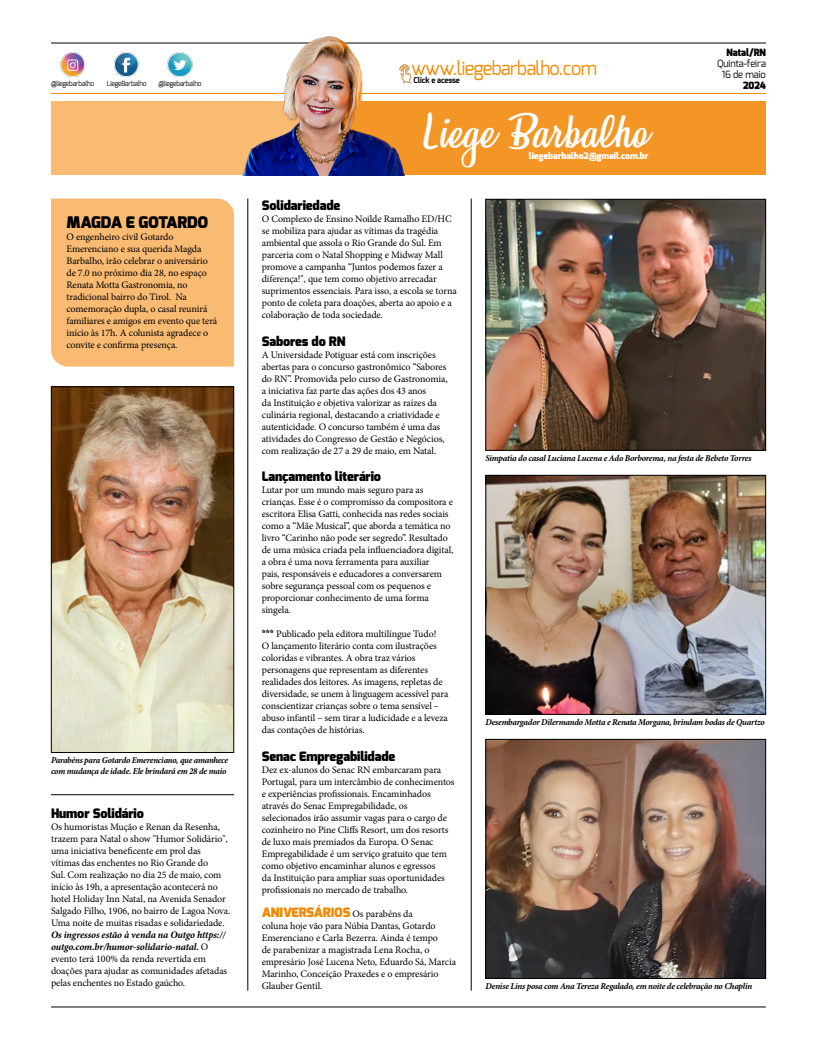
<style>
.page{position:relative;width:817px;height:1049px;background:#fff}
.page>*{position:absolute;margin:0;border:0;box-sizing:border-box;transform-origin:0 0}
.t1{font:41px "Honeymoon Personal Use";color:#fff}
.t2{font:19.1px "Exo";letter-spacing:-.03em;color:#f08a00;scale:.95 1}
.t3{font:900 16px "Exo";letter-spacing:-.015em;color:#000}
.t4{font:900 13px "Exo";letter-spacing:-.01em;color:#000}
.t5{font:900 13px "Exo";letter-spacing:-.01em;color:#f08a00}
.t6{font:10px/12px "Minion Pro";letter-spacing:-.01em;color:#000}
.t7{font:10px/11px "Exo";letter-spacing:-.01em;color:#000;text-align:center;scale:.95 1}
.t8{font:900 10px "Exo";letter-spacing:-.01em;color:#000;scale:.95 1}
.t9{font:italic 700 9px/10.8px "Minion Pro";letter-spacing:-.03em;color:#000}
.t10{font:900 9px "Exo";letter-spacing:-.01em;color:#fff}
.t11{font:700 8px "Exo";letter-spacing:-.01em;color:#000;scale:.95 1}
.t12{font:7px "Exo";letter-spacing:-.03em;color:#000;scale:.95 1}
.s1{font-weight:700;font-style:italic}
.s2{font-family:"Exo";font-weight:900}
.s3{font-family:"Minion Pro";font-weight:400;font-size:10px;color:#000}
</style>
<div class="page">
<hr style="left:51px;top:43px;width:714px;height:1px;background:#000">
<hr style="left:51px;top:93px;width:714px;height:1px;background:#f08a00">
<img style="left:60px;top:52px;width:25px;height:24px">
<img style="left:114px;top:52px;width:25px;height:24px">
<img style="left:168px;top:52px;width:24px;height:24px">
<div style="left:51px;top:101px;width:595px;height:74px;background:#f9ba72"></div>
<div style="left:329px;top:101px;width:436px;height:74px;background:#f39626"></div>
<img style="left:217px;top:36px;width:209px;height:139px">
<img style="left:394px;top:63px;width:21px;height:21px">
<div style="left:51px;top:199px;width:183px;height:168px;background:#f9ba72"></div>
<hr style="left:247px;top:199px;width:1px;height:792px;background:#000">
<hr style="left:471px;top:199px;width:1px;height:792px;background:#000">
<hr style="left:51px;top:794px;width:183px;height:1px;background:#000">
<img style="left:53px;top:388px;width:179px;height:363px">
<div style="left:51px;top:386px;width:183px;height:367px;border:1px solid #000"></div>
<hr style="left:51px;top:1006px;width:714px;height:1px;background:#000">
<img style="left:487px;top:201px;width:276px;height:248px">
<div style="left:485px;top:199px;width:280px;height:252px;border:1px solid #000"></div>
<img style="left:487px;top:477px;width:276px;height:236px">
<div style="left:485px;top:475px;width:280px;height:240px;border:1px solid #000"></div>
<img style="left:487px;top:741px;width:276px;height:236px">
<div style="left:485px;top:739px;width:280px;height:240px;border:1px solid #000"></div>
<p class="t12" style="left:51px;top:79px;width:47px">@liegebarbalho</p>
<p class="t12" style="left:107px;top:79px;width:43px">LiegeBarbalho</p>
<p class="t12" style="left:158px;top:79px;width:47px">@liegebarbalho</p>
<h3 class="t3" style="left:66px;top:212px;width:143px">MAGDA E GOTARDO</h3>
<p class="t6" style="left:66px;top:231px;width:152px">O engenheiro civil Gotardo Emerenciano e sua querida Magda Barbalho, irão celebrar o aniversário de 7.0 no próximo dia 28, no espaço Renata Motta Gastronomia, no tradicional bairro do Tirol. Na comemoração dupla, o casal reunirá familiares e amigos em evento que terá início às 17h. A colunista agradece o convite e confirma presença.</p>
<p class="t9" style="left:51px;top:754px;width:179px">Parabéns para Gotardo Emerenciano, que amanhece com mudança de idade. Ele brindará em 28 de maio</p>
<h3 class="t4" style="left:51px;top:805px;width:94px">Humor Solidário</h3>
<p class="t6" style="left:51px;top:821px;width:181px">Os humoristas Mução e Renan da Resenha, trazem para Natal o show "Humor Solidário", uma iniciativa beneficente em prol das vítimas das enchentes no Rio Grande do<br>Sul. Com realização no dia 25 de maio, com início às 19h, a apresentação acontecerá no hotel Holiday Inn Natal, na Avenida Senador Salgado Filho, 1906, no bairro de Lagoa Nova.<br>Uma noite de muitas risadas e solidariedade.</p>
<p class="t6" style="left:51px;top:929px;width:178px"><span class="s1">Os ingressos estão à venda na Outgo https:// outgo.com.br/humor-solidario-natal.</span> O evento terá 100% da renda revertida em doações para ajudar as comunidades afetadas pelas enchentes no Estado gaúcho.</p>
<h2 class="t2" style="left:411px;top:56px;width:197px">www.liegebarbalho.com</h2>
<p class="t11" style="left:413px;top:75px;width:50px">Click e acesse</p>
<h1 class="t1" style="left:424px;top:108px;width:225px">Liege Barbalho</h1>
<p class="t10" style="left:529px;top:150px;width:121px">liegebarbalho2@gmail.com.br</p>
<p class="t8" style="left:726px;top:46px;width:43px">Natal/RN</p>
<p class="t7" style="left:717px;top:58px;width:53px">Quinta-feira<br>16 de maio</p>
<p class="t8" style="left:743px;top:79px;width:25px">2024</p>
<h3 class="t4" style="left:262px;top:197px;width:80px">Solidariedade</h3>
<p class="t6" style="left:262px;top:213px;width:196px">O Complexo de Ensino Noilde Ramalho ED/HC se mobiliza para ajudar as vítimas da tragédia ambiental que assola o Rio Grande do Sul. Em parceria com o Natal Shopping e Midway Mall promove a campanha “Juntos podemos fazer a diferença!", que tem como objetivo arrecadar suprimentos essenciais. Para isso, a escola se torna ponto de coleta para doações, aberta ao apoio e a colaboração de toda sociedade.</p>
<h3 class="t4" style="left:262px;top:333px;width:85px">Sabores do RN</h3>
<p class="t6" style="left:262px;top:348px;width:187px">A Universidade Potiguar está com inscrições abertas para o concurso gastronômico “Sabores do RN”. Promovida pelo curso de Gastronomia, a iniciativa faz parte das ações dos 43 anos<br>da Instituição e objetiva valorizar as raízes da culinária regional, destacando a criatividade e autenticidade. O concurso também é uma das atividades do Congresso de Gestão e Negócios, com realização de 27 a 29 de maio, em Natal.</p>
<h3 class="t4" style="left:262px;top:468px;width:121px">Lançamento literário</h3>
<p class="t6" style="left:262px;top:484px;width:193px">Lutar por um mundo mais seguro para as crianças. Esse é o compromisso da compositora e escritora Elisa Gatti, conhecida nas redes sociais como a “Mãe Musical”, que aborda a temática no livro “Carinho não pode ser segredo”. Resultado de uma música criada pela influenciadora digital, a obra é uma nova ferramenta para auxiliar<br>pais, responsáveis e educadores a conversarem sobre segurança pessoal com os pequenos e proporcionar conhecimento de uma forma singela.</p>
<p class="t6" style="left:262px;top:628px;width:188px"><span class="s2">***</span> Publicado pela editora multilíngue Tudo!<br>O lançamento literário conta com ilustrações coloridas e vibrantes. A obra traz vários personagens que representam as diferentes realidades dos leitores. As imagens, repletas de diversidade, se unem à linguagem acessível para conscientizar crianças sobre o tema sensível – abuso infantil – sem tirar a ludicidade e a leveza das contações de histórias.</p>
<h3 class="t4" style="left:262px;top:748px;width:135px">Senac Empregabilidade</h3>
<p class="t6" style="left:262px;top:764px;width:194px">Dez ex-alunos do Senac RN embarcaram para Portugal, para um intercâmbio de conhecimentos e experiências profissionais. Encaminhados através do Senac Empregabilidade, os selecionados irão assumir vagas para o cargo de cozinheiro no Pine Cliffs Resort, um dos resorts de luxo mais premiados da Europa. O Senac Empregabilidade é um serviço gratuito que tem como objetivo encaminhar alunos e egressos<br>da Instituição para ampliar suas oportunidades profissionais no mercado de trabalho.</p>
<h3 class="t5" style="left:262px;top:904px;width:152px">ANIVERSÁRIOS <span class="s3">Os parabéns da</span></h3>
<p class="t6" style="left:262px;top:920px;width:196px">coluna hoje vão para Núbia Dantas, Gotardo Emerenciano e Carla Bezerra. Ainda é tempo<br>de parabenizar a magistrada Lena Rocha, o empresário José Lucena Neto, Eduardo Sá, Marcia Marinho, Conceição Praxedes e o empresário Glauber Gentil.</p>
<p class="t9" style="left:485px;top:452px;width:267px">Simpatia do casal Luciana Lucena e Ado Borborema, na festa de Bebeto Torres</p>
<p class="t9" style="left:485px;top:716px;width:281px">Desembargador Dilermando Motta e Renata Morgana, brindam bodas de Quartzo</p>
<p class="t9" style="left:485px;top:980px;width:268px">Denise Lins posa com Ana Tereza Regalado, em noite de celebração no Chaplin</p>
</div>
